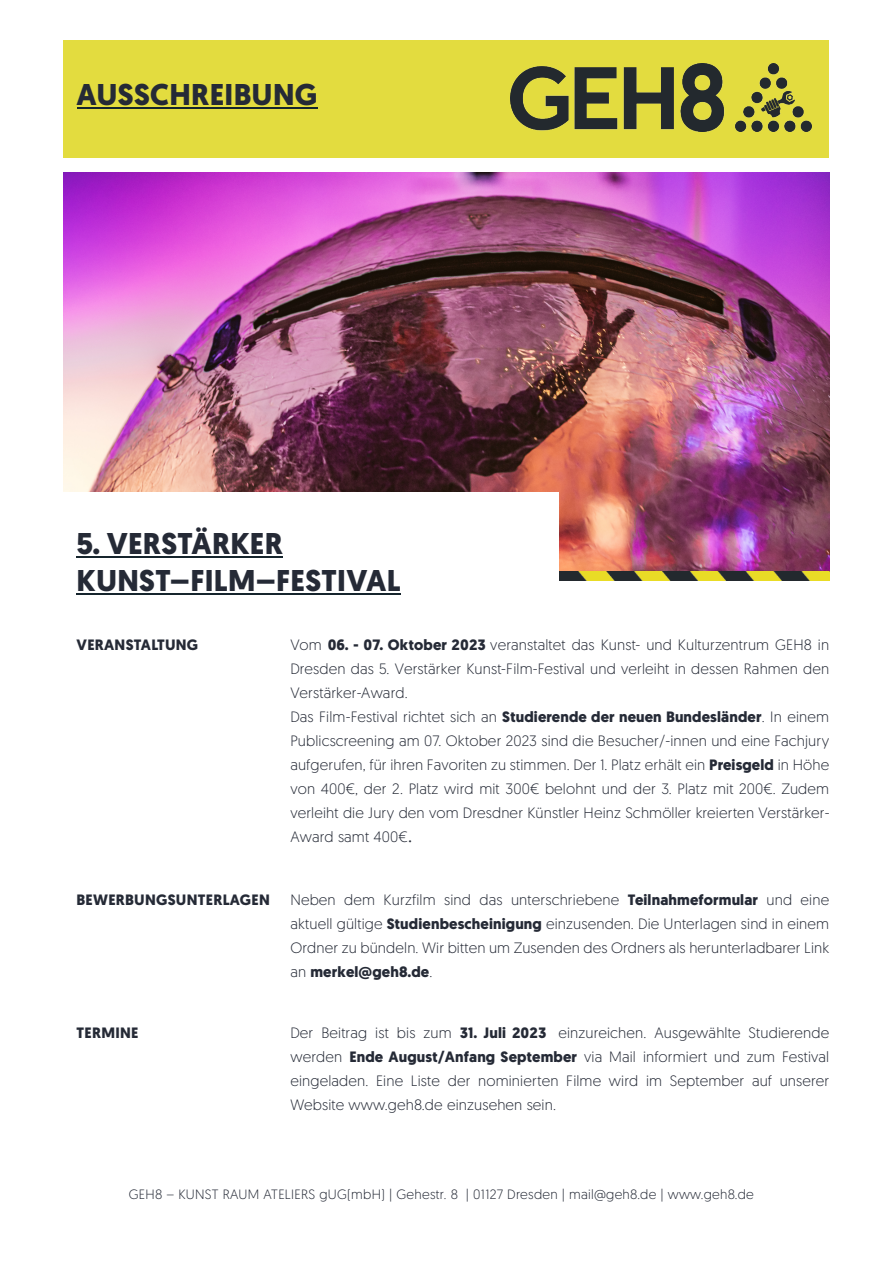
<style>
.page{position:relative;width:893px;height:1263px;background:#fff}
.page>*{position:absolute;margin:0;border:0;box-sizing:border-box;transform-origin:0 0}
.t1{font:700 30px/37.5px "Geomanist";letter-spacing:.01em;color:#252a36}
.t2{font:300 15px/24px "Geomanist";letter-spacing:.01em;color:#252a36;text-align:justify}
.t3{font:700 15px "Geomanist";letter-spacing:.02em;color:#252a36}
.t4{font:300 13.5px "Geomanist";letter-spacing:.02em;color:#252a36}
.s1{font-weight:700}
.s2{font-size:24px}
</style>
<div class="page">
<img style="left:64px;top:172px;width:765px;height:400px">
<div style="left:30px;top:493px;width:529px;height:124px;background:#fff"></div>
<img style="left:559px;top:572px;width:270px;height:8px">
<hr style="left:77px;top:556px;width:206px;height:1px;background:#16252d">
<hr style="left:77px;top:593px;width:324px;height:2px;background:#16252d">
<div style="left:64px;top:40px;width:765px;height:118px;background:#e3dc3f"></div>
<hr style="left:77px;top:107px;width:240px;height:2px;background:#16252d">
<img style="left:510px;top:64px;width:301px;height:68px">
<h1 class="t1" style="left:77px;top:79px;width:242px">AUSSCHREIBUNG</h1>
<h1 class="t1" style="left:77px;top:527px;width:326px">5. VERSTÄRKER<br>KUNST–FILM–FESTIVAL</h1>
<p class="t3" style="left:77px;top:638px;width:123px">VERANSTALTUNG</p>
<p class="t2" style="left:290px;top:634px;width:541px;text-align:left">Vom <span class="s1">06. - 07. Oktober 2023</span> veranstaltet das Kunst- und Kulturzentrum GEH8 in Dresden das 5. Verstärker Kunst-Film-Festival und verleiht in dessen Rahmen den Verstärker-Award.<br>Das Film-Festival richtet sich an <span class="s1">Studierende der neuen Bundesländer</span>. In einem Publicscreening am 07. Oktober 2023 sind die Besucher/-innen und eine Fachjury aufgerufen, für ihren Favoriten zu stimmen. Der 1. Platz erhält ein <span class="s1">Preisgeld</span> in Höhe von 400€, der 2. Platz wird mit 300€ belohnt und der 3. Platz mit 200€. Zudem verleiht die Jury den vom Dresdner Künstler Heinz Schmöller kreierten Verstärker-Award samt 400€<span class="s2">.</span></p>
<p class="t3" style="left:77px;top:894px;width:195px">BEWERBUNGSUNTERLAGEN</p>
<p class="t3" style="left:77px;top:1026px;width:63px">TERMINE</p>
<p class="t2" style="left:290px;top:890px;width:540px">Neben dem Kurzfilm sind das unterschriebene <span class="s1">Teilnahmeformular</span> und eine aktuell gültige <span class="s1">Studienbescheinigung</span> einzusenden. Die Unterlagen sind in einem Ordner zu bündeln. Wir bitten um Zusenden des Ordners als herunterladbarer Link an <span class="s1">merkel@geh8.de</span>.</p>
<p class="t2" style="left:290px;top:1022px;width:540px">Der Beitrag ist bis zum <span class="s1">31. Juli 2023</span> einzureichen. Ausgewählte Studierende werden <span class="s1">Ende August/Anfang September</span> via Mail informiert und zum Festival eingeladen. Eine Liste der nominierten Filme wird im September auf unserer Website www.geh8.de einzusehen sein.</p>
<p class="t4" style="left:129px;top:1189px;width:627px">GEH8 – KUNST RAUM ATELIERS gUG(mbH) | Gehestr. 8 | 01127 Dresden | mail@geh8.de | www.geh8.de</p>
</div>
